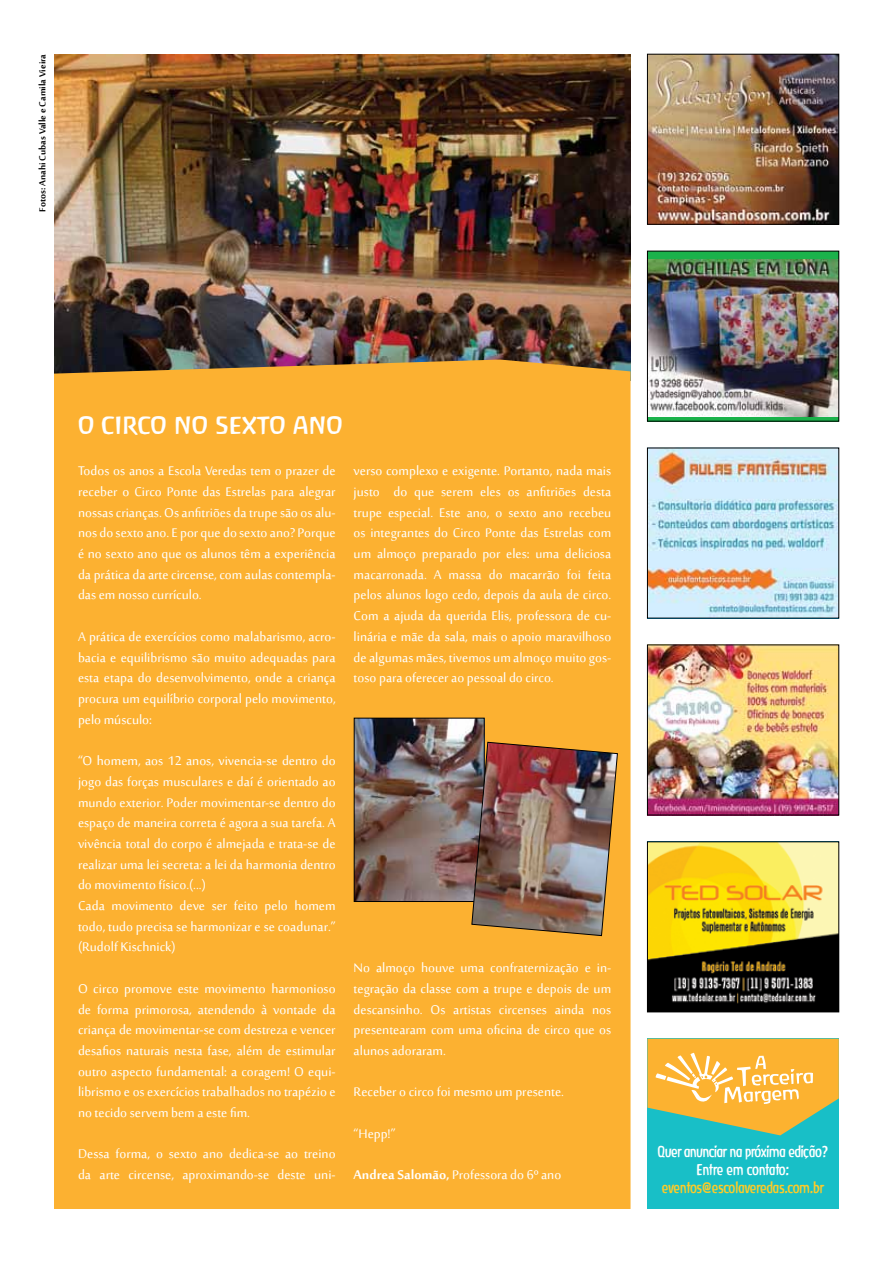
<style>
.page{position:relative;width:893px;height:1263px;background:#fff}
.page>*{position:absolute;margin:0;border:0;box-sizing:border-box;transform-origin:0 0}
.t1{font:22.5px "Baar Antropos Caps";color:#fff}
.t2{font:17.25px/20.7px "Sakkal Majalla";color:#fff;text-align:justify}
.t3{font:15px/18px "Baar Antropos Engschrift";letter-spacing:-.03em;color:#fff;text-align:center}
.t4{font:15px "Baar Antropos Engschrift";letter-spacing:-.01em;color:#ffcb27}
.t5{font:700 12px "Sakkal Majalla";color:#000}
.s1{font-weight:700}
</style>
<div class="page">
<img style="left:54px;top:54px;width:576px;height:305px">
<img style="left:649px;top:647px;width:188px;height:166px">
<img style="left:649px;top:450px;width:188px;height:166px">
<svg style="left:649px;top:253px;width:188px;height:166px;background:#35b45b"></svg>
<img style="left:649px;top:260px;width:188px;height:156px">
<div style="left:647px;top:251px;width:192px;height:170px;border:1px solid #000"></div>
<img style="left:649px;top:56px;width:188px;height:166px">
<div style="left:647px;top:54px;width:192px;height:170px;border:1px solid #000"></div>
<div style="left:54px;top:359px;width:576px;height:850px;background:#fcb131"></div>
<div style="left:647px;top:1039px;width:192px;height:170px;background:#18bfc7"></div>
<svg style="left:647px;top:1039px;width:192px;height:96px"></svg>
<img style="left:649px;top:844px;width:188px;height:166px">
<div style="left:647px;top:842px;width:192px;height:170px;border:1px solid #000"></div>
<img style="left:356px;top:720px;width:126px;height:180px">
<div style="left:354px;top:718px;width:130px;height:184px;border:1px solid #000"></div>
<img style="left:471px;top:742px;width:147px;height:194px">
<p class="t5" style="left:36px;top:212px;width:159px;rotate:-90deg">Fotos: Anahi Cubas Valle e Camila Vieira</p>
<h1 class="t1" style="left:78px;top:411px;width:267px">O CIRCO NO SEXTO ANO</h1>
<p class="t2" style="left:78px;top:462px;width:259px">Todos os anos a Escola Veredas tem o prazer de receber o Circo Ponte das Estrelas para alegrar nossas crianças. Os anfitriões da trupe são os alu&shy;nos do sexto ano. E por que do sexto ano? Porque é no sexto ano que os alunos têm a experiência da prática da arte circense, com aulas contempla&shy;das em nosso currículo.</p>
<p class="t2" style="left:78px;top:627px;width:259px">A prática de exercícios como malabarismo, acro&shy;bacia e equilibrismo são muito adequadas para esta etapa do desenvolvimento, onde a criança procura um equilíbrio corporal pelo movimento, pelo músculo:</p>
<p class="t2" style="left:78px;top:751px;width:259px;text-align:left">“O homem, aos 12 anos, vivencia-se dentro do jogo das forças musculares e daí é orientado ao mundo exterior. Poder movimentar-se dentro do espaço de maneira correta é agora a sua tarefa. A vivência total do corpo é almejada e trata-se de realizar uma lei secreta: a lei da harmonia dentro do movimento físico.(...)<br>Cada movimento deve ser feito pelo homem todo, tudo precisa se harmonizar e se coadunar.” (Rudolf Kischnick)</p>
<p class="t2" style="left:78px;top:979px;width:259px">O circo promove este movimento harmonioso de forma primorosa, atendendo à vontade da criança de movimentar-se com destreza e vencer desafios naturais nesta fase, além de estimular outro aspecto fundamental: a coragem! O equi&shy;librismo e os exercícios trabalhados no trapézio e no tecido servem bem a este fim.</p>
<p class="t2" style="left:78px;top:1145px;width:259px">Dessa forma, o sexto ano dedica-se ao treino da arte circense, aproximando-se deste uni-</p>
<p class="t2" style="left:354px;top:462px;width:259px">verso complexo e exigente. Portanto, nada mais justo do que serem eles os anfitriões desta trupe especial. Este ano, o sexto ano recebeu os integrantes do Circo Ponte das Estrelas com um almoço preparado por eles: uma deliciosa macarronada. A massa do macarrão foi feita pelos alunos logo cedo, depois da aula de circo.<br>Com a ajuda da querida Elis, professora de cu&shy;linária e mãe da sala, mais o apoio maravilhoso de algumas mães, tivemos um almoço muito gos&shy;toso para oferecer ao pessoal do circo.</p>
<p class="t2" style="left:354px;top:958px;width:259px">No almoço houve uma confraternização e in&shy;tegração da classe com a trupe e depois de um descansinho. Os artistas circenses ainda nos presentearam com uma oficina de circo que os alunos adoraram.</p>
<p class="t2" style="left:354px;top:1083px;width:212px">Receber o circo foi mesmo um presente.</p>
<p class="t2" style="left:354px;top:1124px;width:43px">“Hepp!”</p>
<p class="t2" style="left:354px;top:1165px;width:209px"><span class="s1">Andrea Salomão,</span> Professora do 6º ano</p>
<p class="t3" style="left:657px;top:1143px;width:173px">Quer anunciar na próxima edição?<br>Entre em contato:</p>
<p class="t4" style="left:662px;top:1179px;width:163px">eventos@escolaveredas.com.br</p>
</div>
